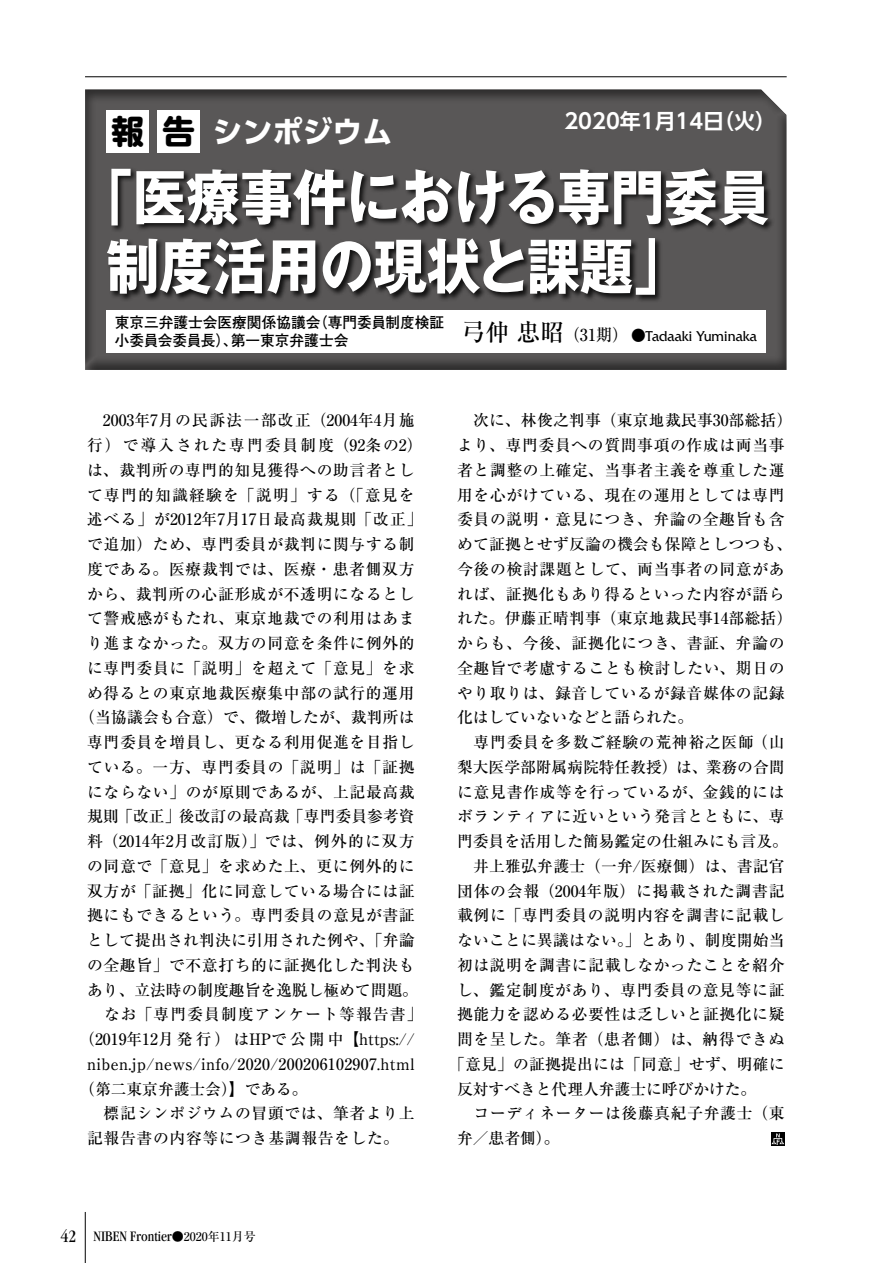
<style>
.page{position:relative;width:893px;height:1263px;background:#fff}
.page>*{position:absolute;margin:0;border:0;box-sizing:border-box;transform-origin:0 0}
.t1{font:700 60px/69px "Gothic MB101 Pro";color:#fff;scale:.89 1}
.t2{font:700 33px "Shin M Go Pro";color:#000}
.t3{font:700 30px "UD Shin Go Pro";color:#fff}
.t4{font:700 21px "UD Shin Go Pro De";color:#fff}
.t5{font:500 15.75px "Ryumin Pro";letter-spacing:.045em;color:#000}
.t6{font:500 15.75px "Ryumin Pro";color:#000}
.t7{font:500 15.75px "Ryumin Pro";letter-spacing:.02em;color:#000}
.t8{font:500 15.75px "Ryumin Pro";letter-spacing:.015em;color:#000}
.t9{font:500 15.75px "Ryumin Pro";letter-spacing:.075em;color:#000}
.t10{font:500 15.75px "Ryumin Pro";letter-spacing:.13em;color:#000}
.t11{font:500 15.75px "Ryumin Pro";letter-spacing:.005em;color:#000}
.t12{font:500 15.75px "Ryumin Pro";letter-spacing:.08em;color:#000}
.t13{font:500 15.75px "Ryumin Pro";letter-spacing:.07em;color:#000}
.t14{font:700 15px/18px "Futo Go B101 Pro";color:#000}
.t15{font:condensed 15px "Garamond";color:#000}
.t16{font:15px "Friz Quadrata";color:#000}
.s1{font-family:"Ryumin Pro";font-weight:500;font-size:24px}
.s2{font-family:"Ryumin Pro";font-weight:500;font-size:16.5px}
.s3{font-family:"Futo Go B101 Pro";font-weight:700}
.s4{font-size:18px}
.s5{font-family:"Ryumin Pro";font-weight:500;font-stretch:normal;font-size:12px}
</style>
<div class="page">
<hr style="left:85px;top:1212px;width:1px;height:51px;background:#000">
<div style="left:771px;top:1133px;width:13px;height:13px;background:#000"></div>
<svg style="left:771px;top:1133px;width:13px;height:12px"></svg>
<hr style="left:85px;top:77px;width:702px;height:1px;background:#000">
<div style="left:84px;top:89px;width:704px;height:282px;background:#000;opacity:.5"></div>
<div style="left:106px;top:111px;width:43px;height:42px;background:#fff"></div>
<div style="left:157px;top:111px;width:43px;height:42px;background:#fff"></div>
<div style="left:106px;top:167px;width:669px;height:136px;background:#000;opacity:.8"></div>
<div style="left:106px;top:310px;width:659px;height:43px;background:#fff"></div>
<h3 class="t3" style="left:213px;top:107px;width:181px">シンポジウム</h3>
<h3 class="t4" style="left:564px;top:104px;width:213px">2020年1月14日（火）</h3>
<h2 class="t2" style="left:111px;top:105px;width:86px">報告</h2>
<h1 class="t1" style="left:106px;top:155px;width:748px">｢医療事件における専門委員制度活用の現状と課題｣</h1>
<p class="t14" style="left:115px;top:312px;width:331px">東京三弁護士会医療関係協議会（専門委員制度検証小委員会委員長）、第一東京弁護士会</p>
<p class="t16" style="left:462px;top:328px;width:296px"><span class="s1">弓仲忠昭</span><span class="s2">（31期）</span> <span class="s3">●</span>Tadaaki Yuminaka</p>
<p class="t6" style="left:87px;top:408px;width:329px">　2003年7月の民訴法一部改正（2004年4月施</p>
<p class="t10" style="left:87px;top:433px;width:337px">行）で導入された専門委員制度（92条の2）</p>
<p class="t5" style="left:87px;top:458px;width:329px">は、裁判所の専門的知見獲得への助言者とし</p>
<p class="t12" style="left:87px;top:482px;width:329px">て専門的知識経験を｢説明｣する（｢意見を</p>
<p class="t6" style="left:87px;top:507px;width:329px">述べる｣が2012年7月17日最高裁規則｢改正｣</p>
<p class="t5" style="left:87px;top:532px;width:329px">で追加）ため、専門委員が裁判に関与する制</p>
<p class="t5" style="left:87px;top:556px;width:329px">度である。医療裁判では、医療・患者側双方</p>
<p class="t5" style="left:87px;top:581px;width:329px">から、裁判所の心証形成が不透明になるとし</p>
<p class="t5" style="left:87px;top:606px;width:329px">て警戒感がもたれ、東京地裁での利用はあま</p>
<p class="t5" style="left:87px;top:631px;width:329px">り進まなかった。双方の同意を条件に例外的</p>
<p class="t5" style="left:87px;top:655px;width:329px">に専門委員に｢説明｣を超えて｢意見｣を求</p>
<p class="t5" style="left:87px;top:680px;width:329px">め得るとの東京地裁医療集中部の試行的運用</p>
<p class="t8" style="left:79px;top:705px;width:337px">（当協議会も合意）で、微増したが、裁判所は</p>
<p class="t5" style="left:87px;top:730px;width:329px">専門委員を増員し、更なる利用促進を目指し</p>
<p class="t5" style="left:87px;top:754px;width:329px">ている。一方、専門委員の｢説明｣は｢証拠</p>
<p class="t5" style="left:87px;top:779px;width:329px">にならない｣のが原則であるが、上記最高裁</p>
<p class="t11" style="left:87px;top:804px;width:329px">規則｢改正｣後改訂の最高裁｢専門委員参考資</p>
<p class="t9" style="left:87px;top:829px;width:329px">料（2014年2月改訂版）｣では、例外的に双方</p>
<p class="t5" style="left:87px;top:853px;width:329px">の同意で｢意見｣を求めた上、更に例外的に</p>
<p class="t5" style="left:87px;top:878px;width:329px">双方が｢証拠｣化に同意している場合には証</p>
<p class="t5" style="left:87px;top:903px;width:329px">拠にもできるという。専門委員の意見が書証</p>
<p class="t8" style="left:87px;top:928px;width:329px">として提出され判決に引用された例や、｢弁論</p>
<p class="t5" style="left:87px;top:952px;width:329px">の全趣旨｣で不意打ち的に証拠化した判決も</p>
<p class="t6" style="left:87px;top:977px;width:332px">あり、立法時の制度趣旨を逸脱し極めて問題。</p>
<p class="t13" style="left:87px;top:1002px;width:337px">　なお「専門委員制度アンケート等報告書」</p>
<p class="t6" style="left:79px;top:1027px;width:337px">（2019年12月発行）はHPで公開中【https://</p>
<p class="t7" style="left:87px;top:1051px;width:329px">niben.jp/news/info/2020/200206102907.html</p>
<p class="t6" style="left:79px;top:1076px;width:230px">（第二東京弁護士会）】である。</p>
<p class="t5" style="left:87px;top:1101px;width:329px">　標記シンポジウムの冒頭では、筆者より上</p>
<p class="t5" style="left:87px;top:1126px;width:329px">記報告書の内容等につき基調報告をした。　</p>
<p class="t15" style="left:61px;top:1228px;width:197px"><span class="s4">42</span> NIBEN Frontier<span class="s5">●2020年11月号</span></p>
<p class="t7" style="left:457px;top:408px;width:337px">　次に、林俊之判事（東京地裁民事30部総括）</p>
<p class="t5" style="left:457px;top:433px;width:329px">より、専門委員への質問事項の作成は両当事</p>
<p class="t5" style="left:457px;top:458px;width:329px">者と調整の上確定、当事者主義を尊重した運</p>
<p class="t5" style="left:457px;top:482px;width:329px">用を心がけている、現在の運用としては専門</p>
<p class="t5" style="left:457px;top:507px;width:329px">委員の説明・意見につき、弁論の全趣旨も含</p>
<p class="t8" style="left:457px;top:532px;width:337px">めて証拠とせず反論の機会も保障としつつも、</p>
<p class="t5" style="left:457px;top:556px;width:329px">今後の検討課題として、両当事者の同意があ</p>
<p class="t5" style="left:457px;top:581px;width:329px">れば、証拠化もあり得るといった内容が語ら</p>
<p class="t7" style="left:457px;top:606px;width:337px">れた。伊藤正晴判事（東京地裁民事14部総括）</p>
<p class="t5" style="left:457px;top:631px;width:329px">からも、今後、証拠化につき、書証、弁論の</p>
<p class="t5" style="left:457px;top:655px;width:329px">全趣旨で考慮することも検討したい、期日の</p>
<p class="t5" style="left:457px;top:680px;width:329px">やり取りは、録音しているが録音媒体の記録</p>
<p class="t6" style="left:457px;top:705px;width:238px">化はしていないなどと語られた。</p>
<p class="t5" style="left:457px;top:730px;width:329px">　専門委員を多数ご経験の荒神裕之医師（山</p>
<p class="t6" style="left:457px;top:754px;width:329px">梨大医学部附属病院特任教授）は、業務の合間</p>
<p class="t5" style="left:457px;top:779px;width:329px">に意見書作成等を行っているが、金銭的には</p>
<p class="t5" style="left:457px;top:804px;width:329px">ボランティアに近いという発言とともに、専</p>
<p class="t6" style="left:457px;top:829px;width:332px">門委員を活用した簡易鑑定の仕組みにも言及。</p>
<p class="t7" style="left:457px;top:853px;width:329px">　井上雅弘弁護士（一弁/医療側）は、書記官</p>
<p class="t5" style="left:457px;top:878px;width:329px">団体の会報（2004年版）に掲載された調書記</p>
<p class="t5" style="left:457px;top:903px;width:329px">載例に「専門委員の説明内容を調書に記載し</p>
<p class="t8" style="left:457px;top:928px;width:329px">ないことに異議はない。」とあり、制度開始当</p>
<p class="t5" style="left:457px;top:952px;width:329px">初は説明を調書に記載しなかったことを紹介</p>
<p class="t5" style="left:457px;top:977px;width:329px">し、鑑定制度があり、専門委員の意見等に証</p>
<p class="t5" style="left:457px;top:1002px;width:329px">拠能力を認める必要性は乏しいと証拠化に疑</p>
<p class="t5" style="left:457px;top:1027px;width:329px">問を呈した。筆者（患者側）は、納得できぬ</p>
<p class="t8" style="left:449px;top:1051px;width:337px">「意見」の証拠提出には「同意」せず、明確に</p>
<p class="t6" style="left:457px;top:1076px;width:301px">反対すべきと代理人弁護士に呼びかけた。</p>
<p class="t5" style="left:457px;top:1101px;width:329px">　コーディネーターは後藤真紀子弁護士（東</p>
<p class="t5" style="left:457px;top:1126px;width:104px">弁／患者側）。</p>
</div>
